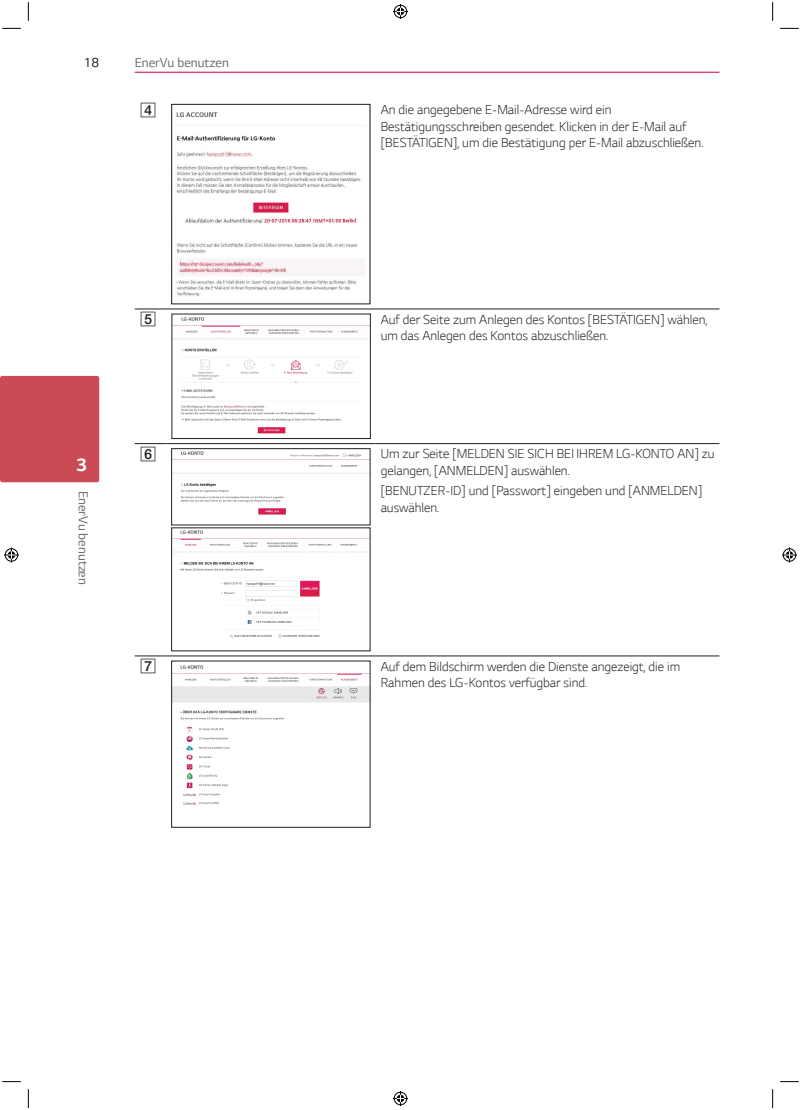
<style>
.page{position:relative;width:801px;height:1110px;background:#fff}
.page>*{position:absolute;margin:0;border:0;box-sizing:border-box;transform-origin:0 0}
.t1{font:700 18.75px "LG Smart";color:#fff}
.t2{font:300 13.75px/16.5px "LG Smart";color:#231f20}
.t3{font:13.75px "LG Smart";color:#6c6d70}
.t4{font:13.75px "UPSYS Boxed Number";color:#231f20}
.t5{font:13.75px "LG Smart";color:#231f20}
</style>
<div class="page">
<hr style="left:135px;top:72px;width:584px;height:1px;background:#c0073e">
<div style="left:0;top:376px;width:99px;height:106px;background:#ca4a56;border-radius:2px"></div>
<hr style="left:135px;top:443px;width:32px;height:1px;background:#231f20">
<hr style="left:167px;top:443px;width:209px;height:1px;background:#231f20">
<hr style="left:376px;top:443px;width:343px;height:1px;background:#231f20">
<hr style="left:135px;top:655px;width:32px;height:1px;background:#231f20">
<hr style="left:167px;top:655px;width:209px;height:1px;background:#231f20">
<hr style="left:376px;top:655px;width:343px;height:1px;background:#231f20">
<hr style="left:135px;top:308px;width:32px;height:1px;background:#231f20">
<hr style="left:167px;top:308px;width:209px;height:1px;background:#231f20">
<hr style="left:376px;top:308px;width:343px;height:1px;background:#231f20">
<img style="left:176px;top:112px;width:185px;height:184px">
<img style="left:174px;top:317px;width:194px;height:117px">
<img style="left:174px;top:451px;width:194px;height:64px">
<div style="left:172px;top:448px;width:198px;height:77px;border:1px solid #231f20"></div>
<img style="left:174px;top:530px;width:194px;height:108px">
<img style="left:174px;top:665px;width:194px;height:140px">
<svg style="left:2px;top:28px;width:19px;height:1px"></svg>
<svg style="left:780px;top:28px;width:19px;height:1px"></svg>
<svg style="left:28px;top:2px;width:1px;height:19px"></svg>
<svg style="left:28px;top:1089px;width:1px;height:18px"></svg>
<svg style="left:772px;top:2px;width:1px;height:19px"></svg>
<svg style="left:772px;top:1089px;width:1px;height:18px"></svg>
<svg style="left:393px;top:4px;width:15px;height:15px"></svg>
<svg style="left:393px;top:1091px;width:15px;height:14px"></svg>
<svg style="left:4px;top:547px;width:15px;height:15px"></svg>
<svg style="left:782px;top:547px;width:15px;height:15px"></svg>
<p class="t5" style="left:84px;top:54px;width:17px">18</p>
<p class="t3" style="left:135px;top:54px;width:96px">EnerVu benutzen</p>
<p class="t4" style="left:140px;top:102px;width:18px">D</p>
<p class="t2" style="left:381px;top:101px;width:324px">An die angegebene E-Mail-Adresse wird ein<br>Bestätigungsschreiben gesendet. Klicken in der E-Mail auf [BESTÄTIGEN], um die Bestätigung per E-Mail abzuschließen.</p>
<h1 class="t1" style="left:76px;top:453px;width:12px">3</h1>
<p class="t3" style="left:91px;top:490px;width:96px;rotate:90deg">EnerVu benutzen</p>
<p class="t4" style="left:140px;top:312px;width:18px">E</p>
<p class="t2" style="left:381px;top:311px;width:328px">Auf der Seite zum Anlegen des Kontos [BESTÄTIGEN] wählen, um das Anlegen des Kontos abzuschließen.</p>
<p class="t4" style="left:140px;top:446px;width:18px">F</p>
<p class="t2" style="left:381px;top:445px;width:335px">Um zur Seite [MELDEN SIE SICH BEI IHREM LG-KONTO AN] zu gelangen, [ANMELDEN] auswählen.</p>
<p class="t2" style="left:381px;top:482px;width:323px">[BENUTZER-ID] und [Passwort] eingeben und [ANMELDEN] auswählen.</p>
<p class="t4" style="left:140px;top:658px;width:18px">G</p>
<p class="t2" style="left:381px;top:657px;width:301px">Auf dem Bildschirm werden die Dienste angezeigt, die im<br>Rahmen des LG-Kontos verfügbar sind.</p>
</div>
